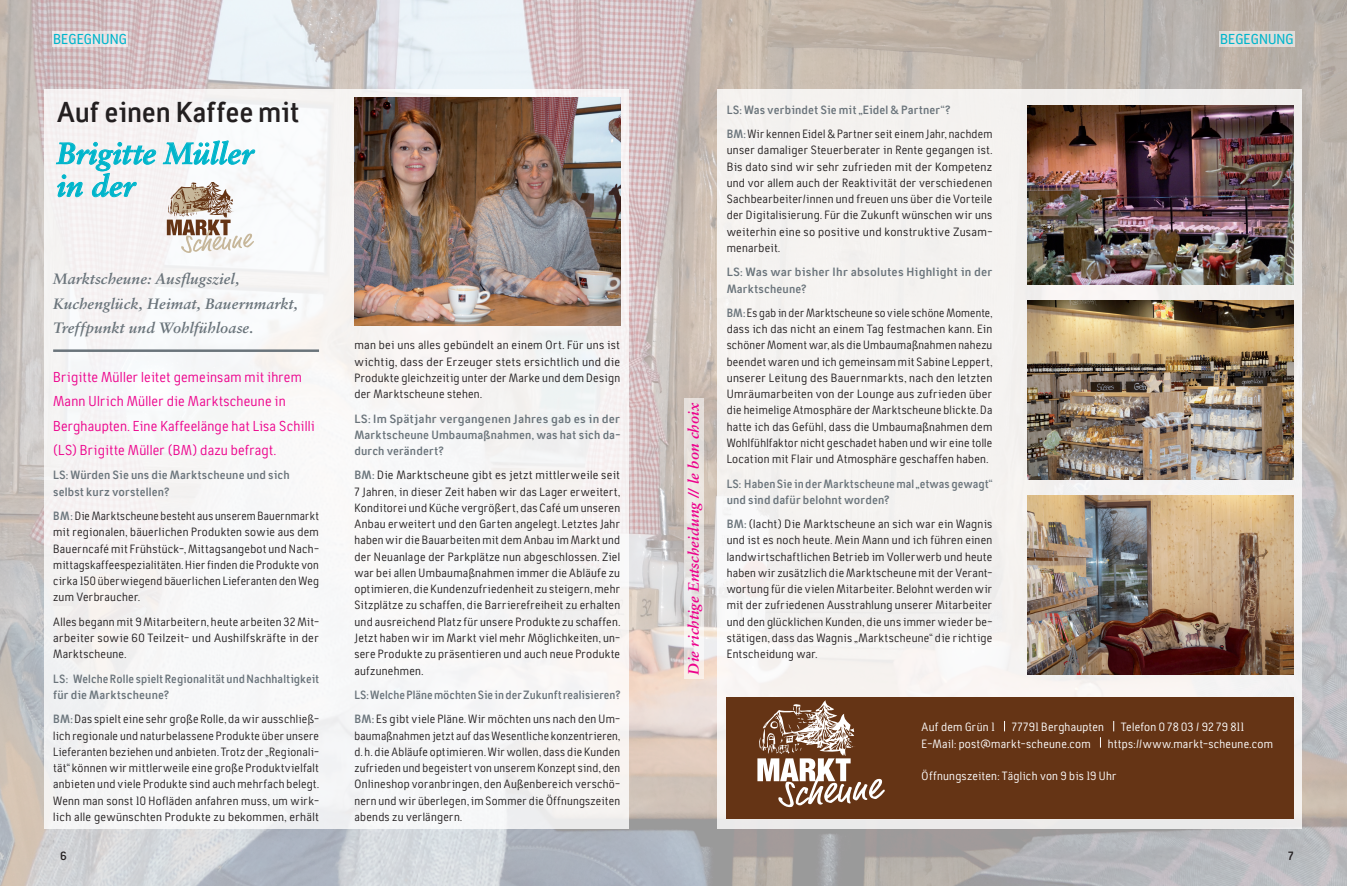
<style>
.page{position:relative;width:1347px;height:886px;background:#fff}
.page>*{position:absolute;margin:0;border:0;box-sizing:border-box;transform-origin:0 0}
.Kopfzeile_Editorial{font:italic 700 30px "Sabon";letter-spacing:.005em;color:#00b5cb}
.Kopfzeile_Editorial-2{font:700 30px "Tempelhof";letter-spacing:-.01em;color:#231f20}
.Position_des_Redakte{font:15px/24.4px "Tempelhof";color:#ed028c}
.Position_des_Redakte-2{font:italic 700 15px/24.4px "Sabon";letter-spacing:.005em;color:#6a747b}
.Position_des_Redakte-3{font:italic 700 15px "Sabon";color:#ed028c}
.Kopfzeile_Stammseite{font:500 15px "Tempelhof";color:#00b5cb}
.Titel-Standardformat{font:12.5px/16.2px "Tempelhof";letter-spacing:.01em;color:#231f20;text-align:justify}
.Titel-Standardformat-2{font:12.5px/16.2px "Tempelhof";letter-spacing:.01em;color:#231f20;text-align:justify;scale:.95 1}
.Titel-Standardformat-3{font:700 12.5px/16.2px "Tempelhof";letter-spacing:.01em;color:#6a747b;text-align:justify;scale:1.05 1}
.t1{font:12.5px "Tempelhof";letter-spacing:.01em;color:#fff}
.Titel-Standardformat-4{font:700 12.5px/16.2px "Tempelhof";letter-spacing:.01em;color:#6a747b;scale:.96 1}
.Titel-Standardformat-5{font:700 12.5px/16.2px "Tempelhof";letter-spacing:.01em;color:#6a747b}
.Titel-Standardformat-6{font:700 12.5px "Tempelhof";letter-spacing:.01em;color:#6a747b;scale:.95 1}
.t2{font:700 12.5px "Tempelhof";color:#231f20}
.s1{font-weight:700;color:#6a747b}
</style>
<div class="page">
<img style="left:0;top:0;width:1346px;height:886px">
<div style="left:44px;top:89px;width:584px;height:740px;background:#f6f6f6"></div>
<div style="left:717px;top:89px;width:584px;height:740px;background:#f5f2f0"></div>
<div style="left:52px;top:32px;width:76px;height:15px;background:#ebe3e4"></div>
<div style="left:1219px;top:32px;width:75px;height:15px;background:#e1ddd9"></div>
<img style="left:1028px;top:301px;width:265px;height:178px">
<img style="left:1028px;top:106px;width:265px;height:178px">
<img style="left:1028px;top:496px;width:265px;height:178px">
<img style="left:354px;top:97px;width:266px;height:228px">
<svg style="left:163px;top:140px;width:92px;height:25px"></svg>
<svg style="left:56px;top:142px;width:100px;height:55px"></svg>
<div style="left:726px;top:697px;width:567px;height:122px;background:#653415"></div>
<svg style="left:167px;top:183px;width:87px;height:70px"></svg>
<hr style="left:53px;top:349px;width:266px;height:3px;background:#6a747b">
<svg style="left:757px;top:700px;width:127px;height:107px"></svg>
<svg style="left:685px;top:398px;width:19px;height:281px;background:#eae5e2"></svg>
<p class="Kopfzeile_Stammseite" style="left:53px;top:31px;width:75px">BEGEGNUNG</p>
<p class="Kopfzeile_Stammseite" style="left:1220px;top:31px;width:75px">BEGEGNUNG</p>
<p class="Kopfzeile_Editorial-2" style="left:57px;top:95px;width:245px">Auf einen Kaffee mit</p>
<p class="Kopfzeile_Editorial" style="left:57px;top:135px;width:198px">Brigitte Müller</p>
<p class="Kopfzeile_Editorial" style="left:57px;top:168px;width:79px">in der</p>
<p class="Position_des_Redakte-2" style="left:53px;top:267px;width:246px">Marktscheune: Ausflugsziel,<br>Kuchenglück, Heimat, Bauernmarkt,<br>Treffpunkt und Wohlfühloase.</p>
<p class="Position_des_Redakte" style="left:53px;top:365px;width:263px">Brigitte Müller leitet gemeinsam mit ihrem Mann Ulrich Müller die Marktscheune in Berghaupten. Eine Kaffeelänge hat Lisa Schilli (LS) Brigitte Müller (BM) dazu befragt.</p>
<p class="Titel-Standardformat-5" style="left:53px;top:467px;width:238px">LS: Würden Sie uns die Marktscheune und sich selbst kurz vorstellen?</p>
<p class="Titel-Standardformat-2" style="left:53px;top:508px;width:281px"><span class="s1">BM:</span> Die Marktscheune besteht aus unserem Bauernmarkt mit regionalen, bäuerlichen Produkten sowie aus dem Bauerncafé mit Frühstück-, Mittagsangebot und Nach&shy;mittagskaffeespezialitäten. Hier finden die Produkte von cirka 150 überwiegend bäuerlichen Lieferanten den Weg zum Verbraucher.</p>
<p class="Titel-Standardformat" style="left:53px;top:613px;width:267px">Alles begann mit 9 Mitarbeitern, heute arbeiten 32 Mit&shy;arbeiter sowie 60 Teilzeit- und Aushilfskräfte in der Marktscheune.</p>
<p class="Titel-Standardformat-4" style="left:53px;top:670px;width:279px">LS: Welche Rolle spielt Regionalität und Nachhaltigkeit für die Marktscheune?</p>
<p class="Titel-Standardformat" style="left:53px;top:711px;width:267px"><span class="s1">BM:</span> Das spielt eine sehr große Rolle, da wir ausschließ&shy;lich regionale und naturbelassene Produkte über unsere Lieferanten beziehen und anbieten. Trotz der „Regionali&shy;tät“ können wir mittlerweile eine große Produktvielfalt anbieten und viele Produkte sind auch mehrfach belegt.<br>Wenn man sonst 10 Hofläden anfahren muss, um wirk&shy;lich alle gewünschten Produkte zu bekommen, erhält</p>
<p class="Titel-Standardformat" style="left:354px;top:337px;width:267px">man bei uns alles gebündelt an einem Ort. Für uns ist wichtig, dass der Erzeuger stets ersichtlich und die Produkte gleichzeitig unter der Marke und dem Design der Marktscheune stehen.</p>
<p class="Titel-Standardformat-3" style="left:354px;top:410px;width:255px">LS: Im Spätjahr vergangenen Jahres gab es in der Marktscheune Umbaumaßnahmen, was hat sich da&shy;durch verändert?</p>
<p class="Titel-Standardformat" style="left:354px;top:467px;width:267px"><span class="s1">BM:</span> Die Marktscheune gibt es jetzt mittlerweile seit 7 Jahren, in dieser Zeit haben wir das Lager erweitert, Konditorei und Küche vergrößert, das Café um unseren Anbau erweitert und den Garten angelegt. Letztes Jahr haben wir die Bauarbeiten mit dem Anbau im Markt und der Neuanlage der Parkplätze nun abgeschlossen. Ziel war bei allen Umbaumaßnahmen immer die Abläufe zu optimieren, die Kundenzufriedenheit zu steigern, mehr Sitzplätze zu schaffen, die Barrierefreiheit zu erhalten und ausreichend Platz für unsere Produkte zu schaffen.<br>Jetzt haben wir im Markt viel mehr Möglichkeiten, un&shy;sere Produkte zu präsentieren und auch neue Produkte aufzunehmen.</p>
<p class="Titel-Standardformat-6" style="left:354px;top:688px;width:281px">LS: Welche Pläne möchten Sie in der Zukunft realisieren?</p>
<p class="Titel-Standardformat" style="left:354px;top:711px;width:267px"><span class="s1">BM:</span> Es gibt viele Pläne. Wir möchten uns nach den Um&shy;baumaßnahmen jetzt auf das Wesentliche konzentrieren, d. h. die Abläufe optimieren. Wir wollen, dass die Kunden zufrieden und begeistert von unserem Konzept sind, den Onlineshop voranbringen, den Außenbereich verschö&shy;nern und wir überlegen, im Sommer die Öffnungszeiten abends zu verlängern.</p>
<p class="Position_des_Redakte-3" style="left:684px;top:674px;width:273px;rotate:-90deg">Die richtige Entscheidung // le bon choix</p>
<p class="Titel-Standardformat-5" style="left:726px;top:102px;width:225px">LS: Was verbindet Sie mit „Eidel &amp; Partner“?</p>
<p class="Titel-Standardformat" style="left:726px;top:126px;width:267px"><span class="s1">BM:</span> Wir kennen Eidel &amp; Partner seit einem Jahr, nachdem unser damaliger Steuerberater in Rente gegangen ist.<br>Bis dato sind wir sehr zufrieden mit der Kompetenz und vor allem auch der Reaktivität der verschiedenen Sachbearbeiter/innen und freuen uns über die Vorteile der Digitalisierung. Für die Zukunft wünschen wir uns weiterhin eine so positive und konstruktive Zusam&shy;menarbeit.</p>
<p class="Titel-Standardformat-3" style="left:726px;top:264px;width:255px">LS: Was war bisher Ihr absolutes Highlight in der<br>Marktscheune?</p>
<p class="Titel-Standardformat-2" style="left:726px;top:305px;width:281px"><span class="s1">BM:</span> Es gab in der Marktscheune so viele schöne Momente, dass ich das nicht an einem Tag festmachen kann. Ein schöner Moment war, als die Umbaumaßnahmen nahezu beendet waren und ich gemeinsam mit Sabine Leppert, unserer Leitung des Bauernmarkts, nach den letzten Umräumarbeiten von der Lounge aus zufrieden über die heimelige Atmosphäre der Marktscheune blickte. Da hatte ich das Gefühl, dass die Umbaumaßnahmen dem Wohlfühlfaktor nicht geschadet haben und wir eine tolle Location mit Flair und Atmosphäre geschaffen haben.</p>
<p class="Titel-Standardformat-4" style="left:726px;top:475px;width:278px">LS: Haben Sie in der Marktscheune mal „etwas gewagt“ und sind dafür belohnt worden?</p>
<p class="Titel-Standardformat" style="left:726px;top:516px;width:267px"><span class="s1">BM:</span> (lacht) Die Marktscheune an sich war ein Wagnis und ist es noch heute. Mein Mann und ich führen einen landwirtschaftlichen Betrieb im Vollerwerb und heute haben wir zusätzlich die Marktscheune mit der Verant&shy;wortung für die vielen Mitarbeiter. Belohnt werden wir mit der zufriedenen Ausstrahlung unserer Mitarbeiter und den glücklichen Kunden, die uns immer wieder be&shy;stätigen, dass das Wagnis „Marktscheune“ die richtige Entscheidung war.</p>
<p class="t1" style="left:921px;top:720px;width:75px">Auf dem Grün 1</p>
<p class="t1" style="left:1011px;top:720px;width:94px">77791 Berghaupten</p>
<p class="t1" style="left:1121px;top:720px;width:125px">Telefon 0 78 03 / 92 79 811</p>
<p class="t1" style="left:921px;top:736px;width:171px">E-Mail: post@markt-scheune.com</p>
<p class="t1" style="left:1107px;top:736px;width:167px">https://www.markt-scheune.com</p>
<p class="t1" style="left:921px;top:769px;width:197px">Öffnungszeiten: Täglich von 9 bis 19 Uhr</p>
<p class="t2" style="left:60px;top:849px;width:8px">6</p>
<p class="t2" style="left:1288px;top:849px;width:7px">7</p>
</div>
